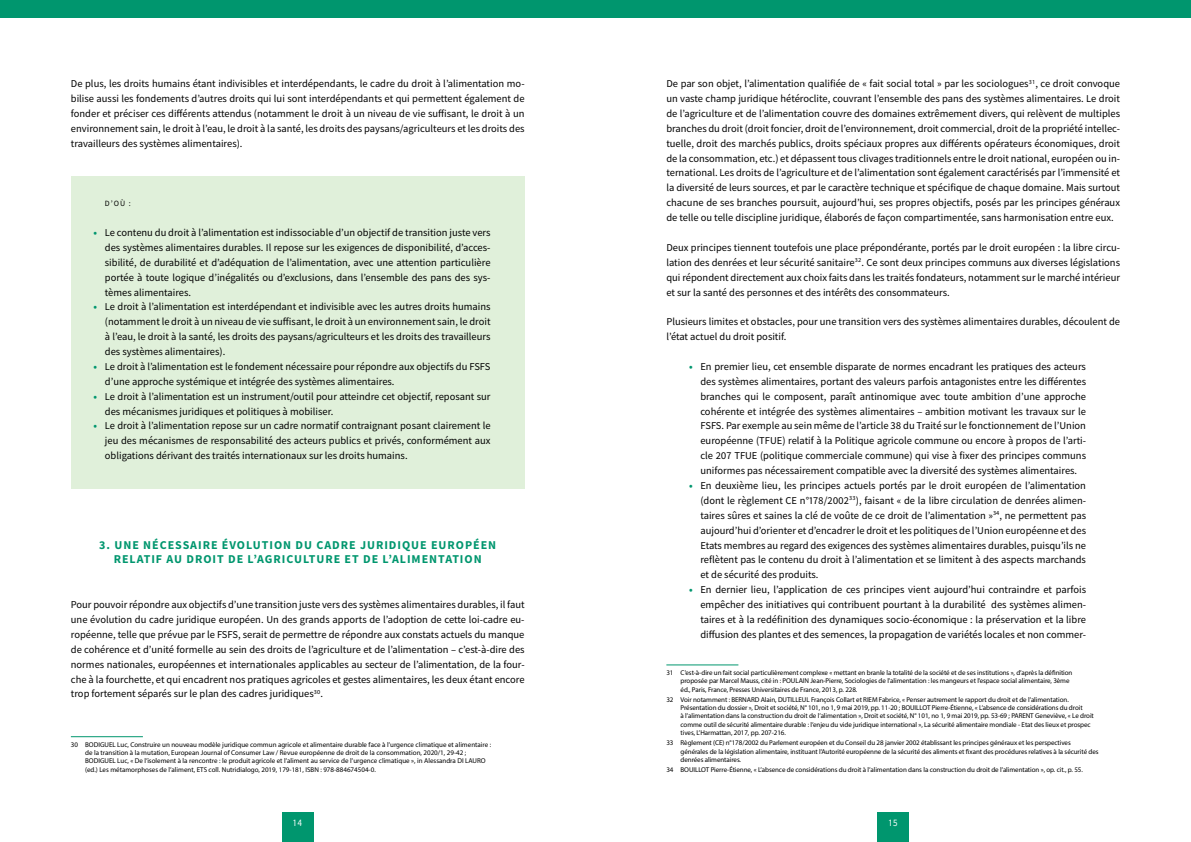
<style>
.page{position:relative;width:1191px;height:842px;background:#fff}
.page>*{position:absolute;margin:0;border:0;box-sizing:border-box;transform-origin:0 0}
.t1{font:700 12px/14.9px "Fiantext";letter-spacing:.08em;color:#00966e;text-align:center}
.t2{font:10.5px/14.9px "Fiantext";color:#000;text-align:justify}
.t3{font:9.9px "Fiantext";color:#fff;scale:.91 1}
.t4{font:8px "Fiantext";color:#000}
.t5{font:7px/8.4px "Myriad Pro";letter-spacing:-.01em;color:#000}
.s1{font-weight:700;color:#00966e}
</style>
<div class="page">
<div style="left:282px;top:812px;width:31px;height:30px;background:#00966e"></div>
<div style="left:877px;top:812px;width:31px;height:30px;background:#00966e"></div>
<div style="left:0;top:0;width:1191px;height:18px;background:#00966e"></div>
<div style="left:71px;top:176px;width:453px;height:313px;background:#e0f0da"></div>
<hr style="left:71px;top:736px;width:72px;height:1px;background:#00966e">
<hr style="left:666px;top:664px;width:72px;height:1px;background:#00966e">
<p class="t2" style="left:71px;top:76px;width:455px">De plus, les droits humains étant indivisibles et interdépendants, le cadre du droit à l’alimentation mo&shy;bilise aussi les fondements d’autres droits qui lui sont interdépendants et qui permettent également de fonder et préciser ces différents attendus (notamment le droit à un niveau de vie suffisant, le droit à un environnement sain, le droit à l’eau, le droit à la santé, les droits des paysans/agriculteurs et les droits des travailleurs des systèmes alimentaires).</p>
<p class="t4" style="left:105px;top:198px;width:27px">D’OÙ :</p>
<p class="t2" style="left:105px;top:225px;width:387px;text-indent:-11px"><span class="s1">•</span> Le contenu du droit à l’alimentation est indissociable d’un objectif de transition juste vers des systèmes alimentaires durables. Il repose sur les exigences de disponibilité, d’acces&shy;sibilité, de durabilité et d’adéquation de l’alimentation, avec une attention particulière portée à toute logique d’inégalités ou d’exclusions, dans l’ensemble des pans des sys&shy;tèmes alimentaires.</p>
<p class="t2" style="left:105px;top:299px;width:387px;text-indent:-11px"><span class="s1">•</span> Le droit à l’alimentation est interdépendant et indivisible avec les autres droits humains (notamment le droit à un niveau de vie suffisant, le droit à un environnement sain, le droit à l’eau, le droit à la santé, les droits des paysans/agriculteurs et les droits des travailleurs des systèmes alimentaires).</p>
<p class="t2" style="left:105px;top:359px;width:387px;text-indent:-11px"><span class="s1">•</span> Le droit à l’alimentation est le fondement nécessaire pour répondre aux objectifs du FSFS d’une approche systémique et intégrée des systèmes alimentaires.</p>
<p class="t2" style="left:105px;top:389px;width:387px;text-indent:-11px"><span class="s1">•</span> Le droit à l’alimentation est un instrument/outil pour atteindre cet objectif, reposant sur des mécanismes juridiques et politiques à mobiliser.</p>
<p class="t2" style="left:105px;top:418px;width:387px;text-indent:-11px"><span class="s1">•</span> Le droit à l’alimentation repose sur un cadre normatif contraignant posant clairement le jeu des mécanismes de responsabilité des acteurs publics et privés, conformément aux obligations dérivant des traités internationaux sur les droits humains.</p>
<p class="t1" style="left:99px;top:537px;width:398px">3. UNE NÉCESSAIRE ÉVOLUTION DU CADRE JURIDIQUE EUROPÉEN<br>RELATIF AU DROIT DE L’AGRICULTURE ET DE L’ALIMENTATION</p>
<p class="t2" style="left:71px;top:597px;width:455px">Pour pouvoir répondre aux objectifs d’une transition juste vers des systèmes alimentaires durables, il faut une évolution du cadre juridique européen. Un des grands apports de l’adoption de cette loi-cadre eu&shy;ropéenne, telle que prévue par le FSFS, serait de permettre de répondre aux constats actuels du manque de cohérence et d’unité formelle au sein des droits de l’agriculture et de l’alimentation – c’est-à-dire des normes nationales, européennes et internationales applicables au secteur de l’alimentation, de la four&shy;che à la fourchette, et qui encadrent nos pratiques agricoles et gestes alimentaires, les deux étant encore trop fortement séparés sur le plan des cadres juridiques<sup>30</sup>.</p>
<p class="t5" style="left:85px;top:740px;width:407px;text-indent:-14px">30 BODIGUEL Luc, Construire un nouveau modèle juridique commun agricole et alimentaire durable face à l’urgence climatique et alimentaire : de la transition à la mutation, European Journal of Consumer Law / Revue européenne de droit de la consommation, 2020/1, 29-42 ; BODIGUEL Luc, « De l’isolement à la rencontre : le produit agricole et l’aliment au service de l’urgence climatique », in Alessandra DI LAURO (ed.) Les métamorphoses de l’aliment, ETS coll. Nutridialogo, 2019, 179-181, ISBN : 978-884674504-0.</p>
<p class="t2" style="left:666px;top:76px;width:455px">De par son objet, l’alimentation qualifiée de « fait social total » par les sociologues<sup>31</sup>, ce droit convoque un vaste champ juridique hétéroclite, couvrant l’ensemble des pans des systèmes alimentaires. Le droit de l’agriculture et de l’alimentation couvre des domaines extrêmement divers, qui relèvent de multiples branches du droit (droit foncier, droit de l’environnement, droit commercial, droit de la propriété intellec&shy;tuelle, droit des marchés publics, droits spéciaux propres aux différents opérateurs économiques, droit de la consommation, etc.) et dépassent tous clivages traditionnels entre le droit national, européen ou in&shy;ternational. Les droits de l’agriculture et de l’alimentation sont également caractérisés par l’immensité et la diversité de leurs sources, et par le caractère technique et spécifique de chaque domaine. Mais surtout chacune de ses branches poursuit, aujourd’hui, ses propres objectifs, posés par les principes généraux de telle ou telle discipline juridique, élaborés de façon compartimentée, sans harmonisation entre eux.</p>
<p class="t2" style="left:666px;top:240px;width:455px">Deux principes tiennent toutefois une place prépondérante, portés par le droit européen : la libre circu&shy;lation des denrées et leur sécurité sanitaire<sup>32</sup>. Ce sont deux principes communs aux diverses législations qui répondent directement aux choix faits dans les traités fondateurs, notamment sur le marché intérieur et sur la santé des personnes et des intérêts des consommateurs.</p>
<p class="t2" style="left:666px;top:314px;width:455px">Plusieurs limites et obstacles, pour une transition vers des systèmes alimentaires durables, découlent de l’état actuel du droit positif.</p>
<p class="t2" style="left:700px;top:359px;width:387px;text-indent:-11px"><span class="s1">•</span> En premier lieu, cet ensemble disparate de normes encadrant les pratiques des acteurs des systèmes alimentaires, portant des valeurs parfois antagonistes entre les différentes branches qui le composent, paraît antinomique avec toute ambition d’une approche cohérente et intégrée des systèmes alimentaires – ambition motivant les travaux sur le FSFS. Par exemple au sein même de l’article 38 du Traité sur le fonctionnement de l’Union européenne (TFUE) relatif à la Politique agricole commune ou encore à propos de l’arti&shy;cle 207 TFUE (politique commerciale commune) qui vise à fixer des principes communs uniformes pas nécessairement compatible avec la diversité des systèmes alimentaires.</p>
<p class="t2" style="left:700px;top:478px;width:387px;text-indent:-11px"><span class="s1">•</span> En deuxième lieu, les principes actuels portés par le droit européen de l’alimentation (dont le règlement CE n°178/2002<sup>33</sup>), faisant « de la libre circulation de denrées alimen&shy;taires sûres et saines la clé de voûte de ce droit de l’alimentation »<sup>34</sup>, ne permettent pas aujourd’hui d’orienter et d’encadrer le droit et les politiques de l’Union européenne et des Etats membres au regard des exigences des systèmes alimentaires durables, puisqu’ils ne reflètent pas le contenu du droit à l’alimentation et se limitent à des aspects marchands et de sécurité des produits.</p>
<p class="t2" style="left:700px;top:582px;width:387px;text-indent:-11px"><span class="s1">•</span> En dernier lieu, l’application de ces principes vient aujourd’hui contraindre et parfois empêcher des initiatives qui contribuent pourtant à la durabilité des systèmes alimen&shy;taires et à la redéfinition des dynamiques socio-économique : la préservation et la libre diffusion des plantes et des semences, la propagation de variétés locales et non commer-</p>
<p class="t5" style="left:680px;top:668px;width:393px;text-indent:-14px">31 C’est-à-dire un fait social particulièrement complexe « mettant en branle la totalité de la société et de ses institutions », d’après la définition proposée par Marcel Mauss, cité in : POULAIN Jean-Pierre, Sociologies de l’alimentation : les mangeurs et l’espace social alimentaire, 3ème éd., Paris, France, Presses Universitaires de France, 2013, p. 228.</p>
<p class="t5" style="left:680px;top:695px;width:415px;text-indent:-14px">32 Voir notamment : BERNARD Alain, DUTILLEUL François Collart et RIEM Fabrice, « Penser autrement le rapport du droit et de l’alimentation.<br>Présentation du dossier », Droit et société, N° 101, no 1, 9 mai 2019, pp. 11-20 ; BOUILLOT Pierre-Étienne, « L’absence de considérations du droit<br>à l’alimentation dans la construction du droit de l’alimentation », Droit et société, N° 101, no 1, 9 mai 2019, pp. 53-69 ; PARENT Geneviève, « Le droit comme outil de sécurité alimentaire durable : l’enjeu du vide juridique international », La sécurité alimentaire mondiale - Etat des lieux et prospec tives, L’Harmattan, 2017, pp. 207-216.</p>
<p class="t5" style="left:680px;top:738px;width:419px;text-indent:-14px">33 Règlement (CE) n°178/2002 du Parlement européen et du Conseil du 28 janvier 2002 établissant les principes généraux et les perspectives générales de la législation alimentaire, instituant l’Autorité européenne de la sécurité des aliments et fixant des procédures relatives à la sécurité des denrées alimentaires.</p>
<p class="t5" style="left:666px;top:765px;width:418px">34 BOUILLOT Pierre-Étienne, « L’absence de considérations du droit à l’alimentation dans la construction du droit de l’alimentation », op. cit., p. 55.</p>
<p class="t3" style="left:293px;top:816px;width:11px">14</p>
<p class="t3" style="left:888px;top:817px;width:11px">15</p>
</div>
